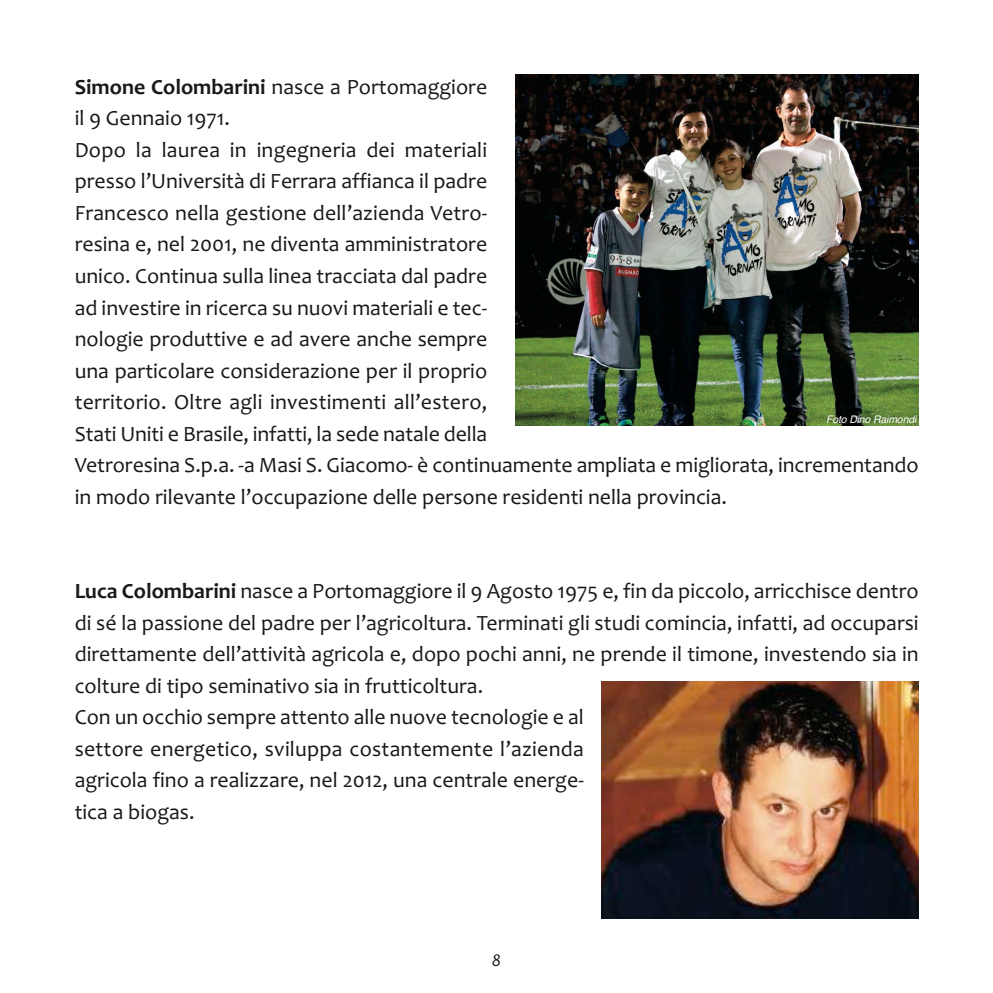
<style>
.page{position:relative;width:993px;height:993px;background:#fff}
.page>*{position:absolute;margin:0;border:0;box-sizing:border-box;transform-origin:0 0}
.t1{font:21.88px/31.5px "Candara";color:#1a1818}
.t2{font:italic 17.5px "Candara";color:#1a1818}
.t3{font:italic 10.5px "Helvetica";letter-spacing:-.015em;color:#fffefd}
.s1{font-weight:700}
</style>
<div class="page">
<img style="left:601px;top:681px;width:317px;height:237px">
<img style="left:515px;top:74px;width:403px;height:351px">
<p class="t1" style="left:75px;top:71px;width:845px"><span class="s1">Simone Colombarini</span> nasce a Portomaggiore<br>il 9 Gennaio 1971.<br>Dopo la laurea in ingegneria dei materiali<br>presso l’Università di Ferrara affianca il padre<br>Francesco nella gestione dell’azienda Vetro-<br>resina e, nel 2001, ne diventa amministratore<br>unico. Continua sulla linea tracciata dal padre<br>ad investire in ricerca su nuovi materiali e tec-<br>nologie produttive e ad avere anche sempre<br>una particolare considerazione per il proprio<br>territorio. Oltre agli investimenti all’estero,<br>Stati Uniti e Brasile, infatti, la sede natale della<br>Vetroresina S.p.a. -a Masi S. Giacomo- è continuamente ampliata e migliorata, incrementando in modo rilevante l’occupazione delle persone residenti nella provincia.</p>
<p class="t3" style="left:825px;top:410px;width:92px">Foto Dino Raimondi</p>
<p class="t1" style="left:75px;top:575px;width:845px"><span class="s1">Luca Colombarini</span> nasce a Portomaggiore il 9 Agosto 1975 e, fin da piccolo, arricchisce dentro di sé la passione del padre per l’agricoltura. Terminati gli studi comincia, infatti, ad occuparsi direttamente dell’attività agricola e, dopo pochi anni, ne prende il timone, investendo sia in colture di tipo seminativo sia in frutticoltura.<br>Con un occhio sempre attento alle nuove tecnologie e al<br>settore energetico, sviluppa costantemente l’azienda<br>agricola fino a realizzare, nel 2012, una centrale energe-<br>tica a biogas.</p>
<p class="t2" style="left:491px;top:948px;width:11px">8</p>
</div>
